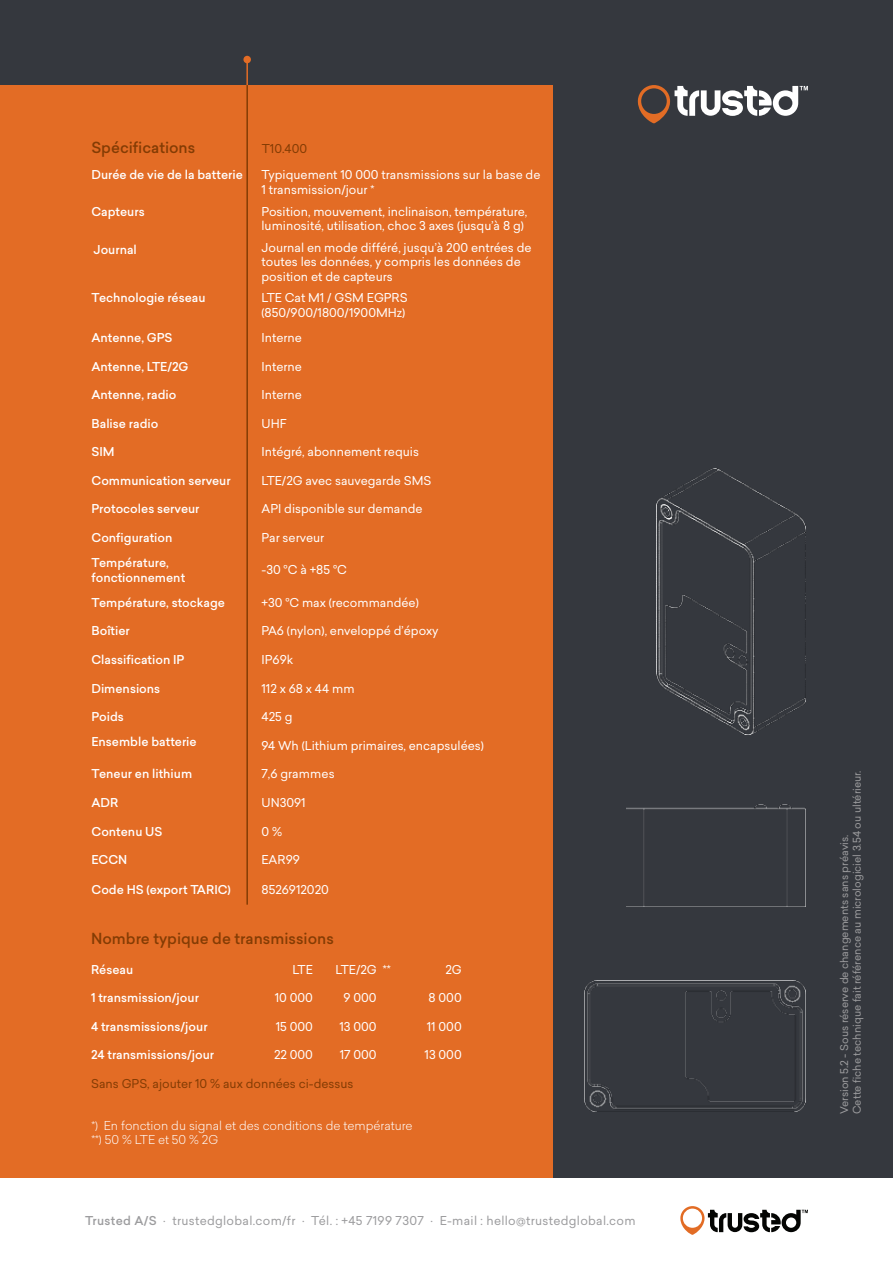
<style>
.page{position:relative;width:893px;height:1263px;background:#fff}
.page>*{position:absolute;margin:0;border:0;box-sizing:border-box;transform-origin:0 0}
.t1{font:500 15px "Sailec";color:#843c04}
.t2{font:12px/14.4px "Sailec";color:#fff}
.t3{font:500 12px/14.4px "Sailec";color:#fff}
.t4{font:12px "Sailec";letter-spacing:.025em;color:#9c9c9e}
.t5{font:300 12px/14.4px "Sailec";color:#fff}
.t6{font:12px "Sailec";color:#843c04}
.t7{font:10.5px/12.6px "Sailec";color:#9c9c9e}
.s1{font-weight:500}
</style>
<div class="page">
<div style="left:0;top:0;width:893px;height:1178px;background:#35383e"></div>
<div style="left:0;top:85px;width:553px;height:1093px;background:#e36c25"></div>
<svg style="left:680px;top:1206px;width:128px;height:29px"></svg>
<svg style="left:638px;top:85px;width:170px;height:38px"></svg>
<hr style="left:246px;top:85px;width:2px;height:820px;background:#843c04">
<hr style="left:246px;top:60px;width:2px;height:25px;background:#e36c25">
<div style="left:243px;top:56px;width:8px;height:7px;background:#e36c25;border-radius:50%"></div>
<img style="left:626px;top:805px;width:180px;height:102px">
<img style="left:585px;top:980px;width:221px;height:131px">
<img style="left:656px;top:469px;width:150px;height:266px">
<p class="t1" style="left:91px;top:141px;width:105px">Spécifications</p>
<p class="t6" style="left:262px;top:143px;width:47px">T10.400</p>
<p class="t3" style="left:91px;top:169px;width:153px">Durée de vie de la batterie</p>
<p class="t2" style="left:261px;top:169px;width:280px">Typiquement 10 000 transmissions sur la base de<br>1 transmission/jour *</p>
<p class="t3" style="left:91px;top:205px;width:55px">Capteurs</p>
<p class="t2" style="left:261px;top:205px;width:267px">Position, mouvement, inclinaison, température, luminosité, utilisation, choc 3 axes (jusqu’à 8 g)</p>
<p class="t3" style="left:94px;top:244px;width:45px">Journal</p>
<p class="t2" style="left:261px;top:241px;width:272px">Journal en mode différé, jusqu’à 200 entrées de toutes les données, y compris les données de position et de capteurs</p>
<p class="t3" style="left:91px;top:292px;width:116px">Technologie réseau</p>
<p class="t2" style="left:261px;top:292px;width:148px">LTE Cat M1 / GSM EGPRS (850/900/1800/1900MHz)</p>
<p class="t3" style="left:91px;top:332px;width:83px">Antenne, GPS</p>
<p class="t2" style="left:261px;top:332px;width:42px">Interne</p>
<p class="t3" style="left:91px;top:360px;width:99px">Antenne, LTE/2G</p>
<p class="t2" style="left:261px;top:360px;width:42px">Interne</p>
<p class="t3" style="left:91px;top:389px;width:86px">Antenne, radio</p>
<p class="t2" style="left:261px;top:389px;width:42px">Interne</p>
<p class="t3" style="left:91px;top:417px;width:69px">Balise radio</p>
<p class="t2" style="left:261px;top:417px;width:27px">UHF</p>
<p class="t3" style="left:91px;top:446px;width:25px">SIM</p>
<p class="t2" style="left:261px;top:446px;width:159px">Intégré, abonnement requis</p>
<p class="t3" style="left:91px;top:474px;width:141px">Communication serveur</p>
<p class="t2" style="left:261px;top:474px;width:171px">LTE/2G avec sauvegarde SMS</p>
<p class="t3" style="left:91px;top:503px;width:110px">Protocoles serveur</p>
<p class="t2" style="left:261px;top:503px;width:163px">API disponible sur demande</p>
<p class="t3" style="left:91px;top:532px;width:83px">Configuration</p>
<p class="t2" style="left:261px;top:532px;width:64px">Par serveur</p>
<p class="t3" style="left:91px;top:557px;width:95px">Température, fonctionnement</p>
<p class="t2" style="left:261px;top:564px;width:87px">-30 °C à +85 °C</p>
<p class="t3" style="left:91px;top:596px;width:135px">Température, stockage</p>
<p class="t2" style="left:261px;top:596px;width:159px">+30 °C max (recommandée)</p>
<p class="t3" style="left:91px;top:625px;width:40px">Boîtier</p>
<p class="t2" style="left:261px;top:625px;width:179px">PA6 (nylon), enveloppé d’époxy</p>
<p class="t3" style="left:91px;top:654px;width:95px">Classification IP</p>
<p class="t2" style="left:261px;top:654px;width:33px">IP69k</p>
<p class="t3" style="left:91px;top:682px;width:70px">Dimensions</p>
<p class="t2" style="left:261px;top:682px;width:95px">112 x 68 x 44 mm</p>
<p class="t3" style="left:91px;top:711px;width:34px">Poids</p>
<p class="t2" style="left:261px;top:711px;width:32px">425 g</p>
<p class="t3" style="left:91px;top:736px;width:107px">Ensemble batterie</p>
<p class="t2" style="left:261px;top:739px;width:224px">94 Wh (Lithium primaires, encapsulées)</p>
<p class="t3" style="left:91px;top:768px;width:102px">Teneur en lithium</p>
<p class="t2" style="left:261px;top:768px;width:75px">7,6 grammes</p>
<p class="t3" style="left:91px;top:797px;width:29px">ADR</p>
<p class="t2" style="left:261px;top:797px;width:46px">UN3091</p>
<p class="t3" style="left:91px;top:825px;width:73px">Contenu US</p>
<p class="t2" style="left:261px;top:825px;width:22px">0 %</p>
<p class="t3" style="left:91px;top:854px;width:37px">ECCN</p>
<p class="t2" style="left:261px;top:854px;width:40px">EAR99</p>
<p class="t3" style="left:91px;top:883px;width:141px">Code HS (export TARIC)</p>
<p class="t2" style="left:261px;top:883px;width:69px">8526912020</p>
<p class="t1" style="left:91px;top:932px;width:244px">Nombre typique de transmissions</p>
<p class="t3" style="left:91px;top:963px;width:44px">Réseau</p>
<p class="t2" style="left:292px;top:963px;width:22px">LTE</p>
<p class="t2" style="left:336px;top:963px;width:57px">LTE/2G **</p>
<p class="t2" style="left:445px;top:963px;width:18px">2G</p>
<p class="t3" style="left:91px;top:992px;width:109px">1 transmission/jour</p>
<p class="t2" style="left:275px;top:992px;width:40px">10 000</p>
<p class="t2" style="left:344px;top:992px;width:35px">9 000</p>
<p class="t2" style="left:428px;top:992px;width:35px">8 000</p>
<p class="t3" style="left:91px;top:1020px;width:118px">4 transmissions/jour</p>
<p class="t2" style="left:276px;top:1020px;width:39px">15 000</p>
<p class="t2" style="left:339px;top:1020px;width:39px">13 000</p>
<p class="t2" style="left:427px;top:1020px;width:36px">11 000</p>
<p class="t3" style="left:91px;top:1049px;width:125px">24 transmissions/jour</p>
<p class="t2" style="left:274px;top:1049px;width:40px">22 000</p>
<p class="t2" style="left:340px;top:1049px;width:38px">17 000</p>
<p class="t2" style="left:425px;top:1049px;width:39px">13 000</p>
<p class="t6" style="left:91px;top:1078px;width:264px">Sans GPS, ajouter 10 % aux données ci-dessus</p>
<p class="t5" style="left:91px;top:1119px;width:323px">*) En fonction du signal et des conditions de température **) 50 % LTE et 50 % 2G</p>
<p class="t4" style="left:85px;top:1215px;width:552px"><span class="s1">Trusted A/S</span> · trustedglobal.com/fr · Tél. : +45 7199 7307 · E-mail : hello@trustedglobal.com</p>
<p class="t7" style="left:839px;top:1114px;width:345px;rotate:-90deg">Version 5.2 - Sous réserve de changements sans préavis.<br>Cette fiche technique fait référence au micrologiciel 3.54 ou ultérieur.</p>
</div>
